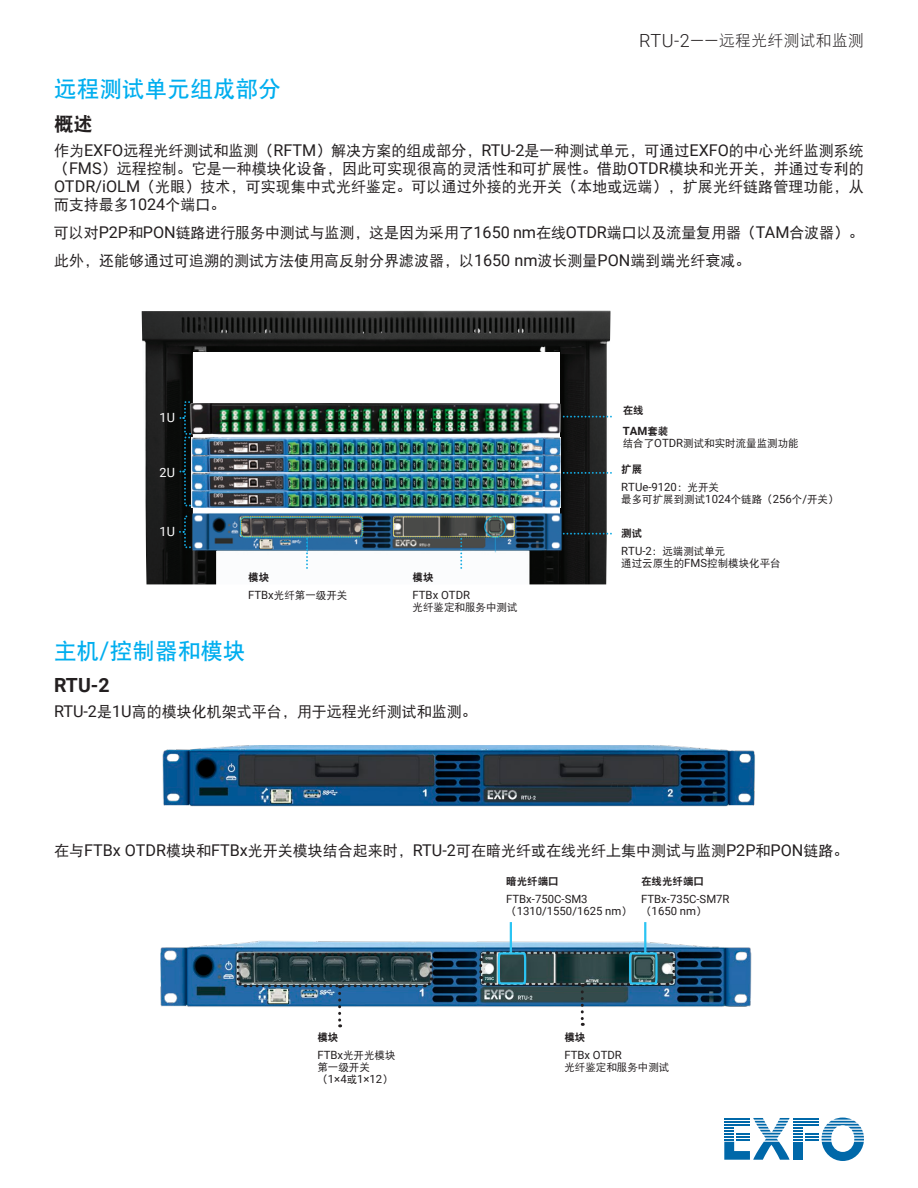
<style>
.page{position:relative;width:918px;height:1188px;background:#fff}
.page>*{position:absolute;margin:0;border:0;box-sizing:border-box;transform-origin:0 0}
.t1{font:22.5px "DF Hei W7";letter-spacing:.01em;color:#00aeef}
.t2{font:700 19.5px "Roboto";color:#231f20}
.t3{font:19.5px "DF Hei W9";color:#231f20}
.t4{font:15.75px "DF Hei W3";letter-spacing:.025em;color:#231f20}
.t5{font:15px/18px "DF Hei W5";color:#231f20;text-align:justify}
.t6{font:12.75px "Roboto";color:#fff}
.t7{font:11.4px/12px "Roboto";color:#231f20}
.t8{font:700 11.4px "Roboto";color:#231f20}
.t9{font:10.5px/12px "DF Hei W5";color:#231f20}
.t10{font:10.5px "DF Hei W9";color:#231f20}
.s1{font-family:"Roboto";font-weight:300;font-size:18.15px}
.s2{font-family:"Roboto";font-size:16.2px}
.s3{font-family:"Roboto";font-size:11.4px}
.s4{font-family:"Roboto";font-size:24.3px}
.s5{font-family:"DF Hei W9";font-weight:400;font-size:10.5px}
.s6{font-family:"DF Hei W5";font-size:10.5px}
</style>
<div class="page">
<svg style="left:724px;top:1118px;width:140px;height:43px"></svg>
<hr style="left:724px;top:1124px;width:26px;height:2px;background:#0068a9">
<img style="left:160px;top:934px;width:592px;height:73px">
<img style="left:162px;top:745px;width:593px;height:62px">
<svg style="left:235px;top:951px;width:200px;height:76px"></svg>
<hr style="left:644px;top:922px;width:2px;height:30px;background:#2bc4f3">
<hr style="left:510px;top:922px;width:2px;height:30px;background:#2bc4f3">
<svg style="left:477px;top:949px;width:200px;height:77px"></svg>
<img style="left:142px;top:310px;width:469px;height:274px">
<div style="left:194px;top:352px;width:366px;height:198px;background:#fff"></div>
<svg style="left:194px;top:507px;width:366px;height:1px"></svg>
<img style="left:188px;top:510px;width:378px;height:43px">
<img style="left:192px;top:437px;width:368px;height:70px">
<img style="left:191px;top:403px;width:371px;height:33px">
<svg style="left:563px;top:416px;width:49px;height:2px"></svg>
<svg style="left:563px;top:472px;width:49px;height:2px"></svg>
<svg style="left:563px;top:533px;width:49px;height:2px"></svg>
<svg style="left:241px;top:516px;width:122px;height:53px"></svg>
<img style="left:393px;top:516px;width:122px;height:53px">
<svg style="left:180px;top:401px;width:11px;height:105px"></svg>
<svg style="left:179px;top:516px;width:12px;height:32px"></svg>
<div style="left:404px;top:518px;width:18px;height:17px;background:#494a48"></div>
<p class="t4" style="left:639px;top:33px;width:226px"><span class="s1">RTU-2——</span>远程光纤测试和监测</p>
<h1 class="t1" style="left:54px;top:78px;width:229px">远程测试单元组成部分</h1>
<h2 class="t3" style="left:54px;top:114px;width:40px">概述</h2>
<p class="t5" style="left:54px;top:142px;width:811px">作为<span class="s2">EXFO</span>远程光纤测试和监测（<span class="s2">RFTM</span>）解决方案的组成部分，<span class="s2">RTU-2</span>是一种测试单元，可通过<span class="s2">EXFO</span>的中心光纤监测系统（<span class="s2">FMS</span>）远程控制。它是一种模块化设备，因此可实现很高的灵活性和可扩展性。借助<span class="s2">OTDR</span>模块和光开关，并通过专利的<span class="s2">OTDR/iOLM</span>（光眼）技术，可实现集中式光纤鉴定。可以通过外接的光开关（本地或远端），扩展光纤链路管理功能，从而支持最多<span class="s2">1024</span>个端口。</p>
<p class="t5" style="left:54px;top:219px;width:812px;line-height:28.2px">可以对<span class="s2">P2P</span>和<span class="s2">PON</span>链路进行服务中测试与监测，这是因为采用了<span class="s2">1650 nm</span>在线<span class="s2">OTDR</span>端口以及流量复用器（<span class="s2">TAM</span>合波器）。此外，还能够通过可追溯的测试方法使用高反射分界滤波器，以<span class="s2">1650 nm</span>波长测量<span class="s2">PON</span>端到端光纤衰减。</p>
<p class="t6" style="left:160px;top:409px;width:17px">1U</p>
<p class="t6" style="left:160px;top:464px;width:17px">2U</p>
<p class="t6" style="left:160px;top:523px;width:17px">1U</p>
<p class="t10" style="left:248px;top:572px;width:22px">模块</p>
<p class="t9" style="left:248px;top:590px;width:101px"><span class="s3">FTBx</span>光纤第一级开关</p>
<p class="t10" style="left:413px;top:572px;width:22px">模块</p>
<p class="t7" style="left:413px;top:589px;width:59px">FTBx OTDR</p>
<p class="t9" style="left:413px;top:602px;width:106px">光纤鉴定和服务中测试</p>
<h1 class="t1" style="left:54px;top:639px;width:193px">主机<span class="s4">/</span>控制器和模块</h1>
<h2 class="t2" style="left:54px;top:672px;width:57px">RTU-2</h2>
<p class="t5" style="left:54px;top:703px;width:424px"><span class="s2">RTU-2</span>是<span class="s2">1U</span>高的模块化机架式平台，用于远程光纤测试和监测。</p>
<p class="t10" style="left:623px;top:405px;width:22px">在线</p>
<p class="t8" style="left:623px;top:423px;width:47px">TAM<span class="s5">套装</span></p>
<p class="t9" style="left:623px;top:437px;width:177px">结合了<span class="s3">OTDR</span>测试和实时流量监测功能</p>
<p class="t10" style="left:621px;top:464px;width:22px">扩展</p>
<p class="t7" style="left:621px;top:481px;width:99px">RTUe-9120<span class="s6">：光开关</span></p>
<p class="t9" style="left:621px;top:494px;width:219px">最多可扩展到测试<span class="s3">1024</span>个链路（<span class="s3">256</span>个<span class="s3">/</span>开关）</p>
<p class="t10" style="left:621px;top:528px;width:22px">测试</p>
<p class="t9" style="left:621px;top:545px;width:161px"><span class="s3">RTU-2</span>：远端测试单元<br>通过云原生的<span class="s3">FMS</span>控制模块化平台</p>
<p class="t5" style="left:54px;top:841px;width:796px">在与<span class="s2">FTBx OTDR</span>模块和<span class="s2">FTBx</span>光开关模块结合起来时，<span class="s2">RTU-2</span>可在暗光纤或在线光纤上集中测试与监测<span class="s2">P2P</span>和<span class="s2">PON</span>链路。</p>
<p class="t10" style="left:317px;top:1032px;width:22px">模块</p>
<p class="t9" style="left:317px;top:1049px;width:80px"><span class="s3">FTBx</span>光开光模块第一级开关</p>
<p class="t7" style="left:317px;top:1072px;width:77px"><span class="s6">（</span>1×4<span class="s6">或</span>1×12<span class="s6">）</span></p>
<p class="t10" style="left:506px;top:876px;width:54px">暗光纤端口</p>
<p class="t7" style="left:506px;top:893px;width:127px">FTBx-750C-SM3<span class="s6">（</span>1310/1550/1625 nm<span class="s6">）</span></p>
<p class="t10" style="left:641px;top:876px;width:64px">在线光纤端口</p>
<p class="t7" style="left:641px;top:893px;width:90px">FTBx-735C-SM7R<span class="s6">（</span>1650 nm<span class="s6">）</span></p>
<p class="t10" style="left:564px;top:1032px;width:22px">模块</p>
<p class="t7" style="left:564px;top:1048px;width:59px">FTBx OTDR</p>
<p class="t9" style="left:564px;top:1061px;width:106px">光纤鉴定和服务中测试</p>
</div>
